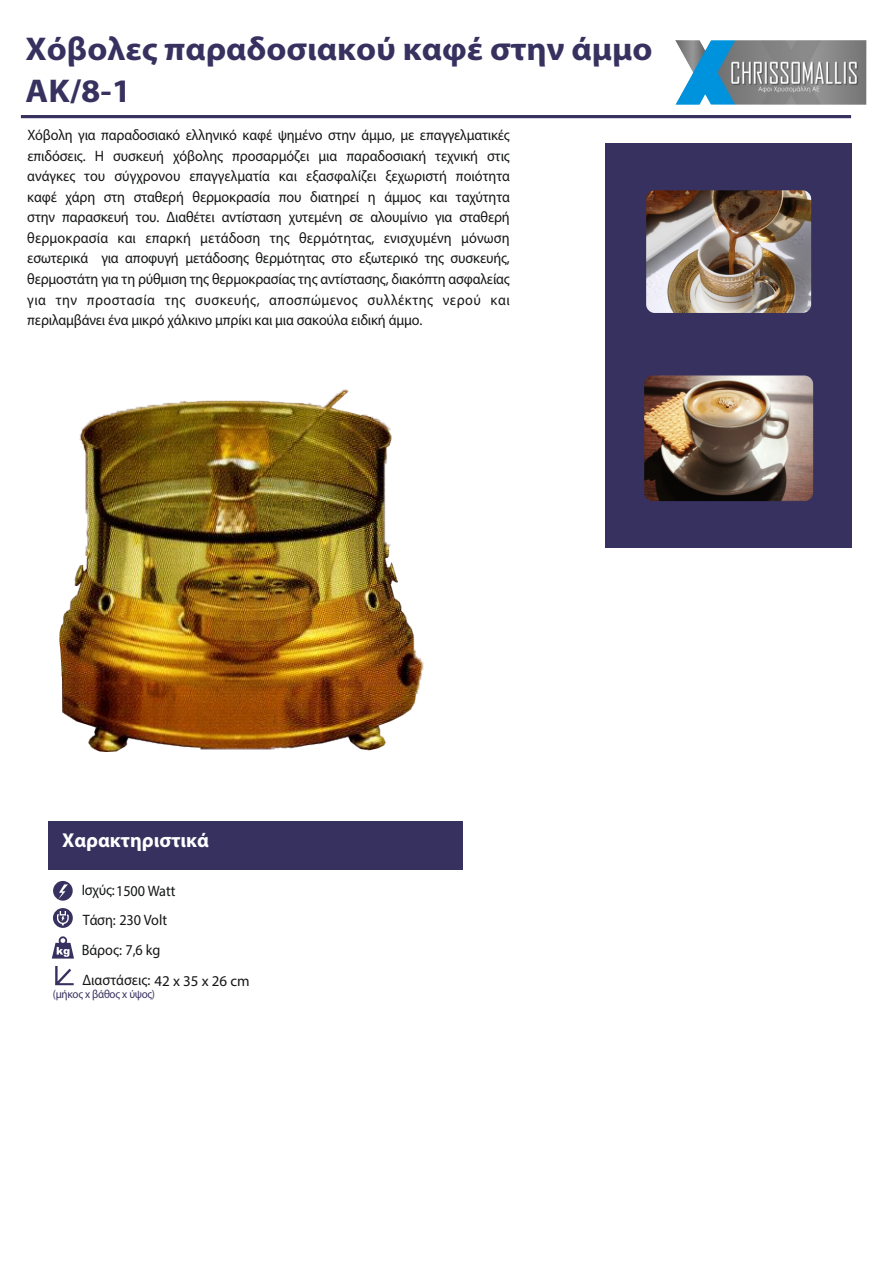
<style>
.page{position:relative;width:893px;height:1263px;background:#fff}
.page>*{position:absolute;margin:0;border:0;box-sizing:border-box;transform-origin:0 0}
.t1{font:700 33px "Myriad Pro";color:#37315f;scale:1.05 1}
.t2{font:700 20.1px "Myriad Pro";color:#fff}
.t3{font:15.15px/20.5px "Myriad Pro";letter-spacing:-.01em;color:#151616;text-align:justify;scale:.94 1}
.t4{font:11.7px "Myriad Pro";letter-spacing:-.025em;color:#37315f;scale:.94 1}
.s1{font-size:15px}
</style>
<div class="page">
<div style="left:605px;top:143px;width:247px;height:405px;background:#37315f"></div>
<hr style="left:21px;top:115px;width:830px;height:3px;background:#37315f">
<div style="left:48px;top:821px;width:415px;height:49px;background:#37315f"></div>
<img style="left:645px;top:189px;width:168px;height:126px;border-radius:10px">
<div style="left:643px;top:187px;width:171px;height:129px;border:3px solid #37315f;border-radius:10px"></div>
<img style="left:643px;top:374px;width:172px;height:129px;border-radius:10px">
<div style="left:641px;top:372px;width:175px;height:132px;border:3px solid #37315f;border-radius:10px"></div>
<img style="left:675px;top:40px;width:191px;height:65px">
<div style="left:53px;top:881px;width:20px;height:20px;background:#37315f;border-radius:50%"></div>
<svg style="left:58px;top:884px;width:10px;height:15px"></svg>
<div style="left:53px;top:908px;width:20px;height:20px;background:#37315f;border-radius:50%"></div>
<svg style="left:57px;top:911px;width:12px;height:14px"></svg>
<svg style="left:55px;top:966px;width:19px;height:19px"></svg>
<svg style="left:52px;top:936px;width:22px;height:23px"></svg>
<img style="left:59px;top:389px;width:365px;height:362px">
<h1 class="t1" style="left:26px;top:35px;width:598px">Χόβολες παραδοσιακού καφέ στην άμμο</h1>
<h1 class="t1" style="left:26px;top:77px;width:102px">AK/8-1</h1>
<p class="t3" style="left:27px;top:126px;width:515px">Χόβολη για παραδοσιακό ελληνικό καφέ ψημένο στην άμμο, με επαγγελματικές επιδόσεις. Η συσκευή χόβολης προσαρμόζει μια παραδοσιακή τεχνική στις ανάγκες του σύγχρονου επαγγελματία και εξασφαλίζει ξεχωριστή ποιότητα καφέ χάρη στη σταθερή θερμοκρασία που διατηρεί η άμμος και ταχύτητα στην παρασκευή του. Διαθέτει αντίσταση χυτεμένη σε αλουμίνιο για σταθερή θερμοκρασία και επαρκή μετάδοση της θερμότητας, ενισχυμένη μόνωση εσωτερικά για αποφυγή μετάδοσης θερμότητας στο εξωτερικό της συσκευής, θερμοστάτη για τη ρύθμιση της θερμοκρασίας της αντίστασης, διακόπτη ασφαλείας για την προστασία της συσκευής, αποσπώμενος συλλέκτης νερού και περιλαμβάνει ένα μικρό χάλκινο μπρίκι και μια σακούλα ειδική άμμο.</p>
<h2 class="t2" style="left:62px;top:832px;width:148px">Χαρακτηριστικά</h2>
<p class="t3" style="left:82px;top:882px;width:101px">Ισχύς:1500 Watt</p>
<p class="t3" style="left:83px;top:911px;width:91px">Τάση: 230 Volt</p>
<p class="t3" style="left:82px;top:936px;width:180px;line-height:29.7px">Βάρος: 7,6 kg<br>Διαστάσεις: <span class="s1">42 x 35 x 26 cm</span></p>
<p class="t4" style="left:53px;top:989px;width:110px">(μήκος x βάθος x ύψος)</p>
</div>
